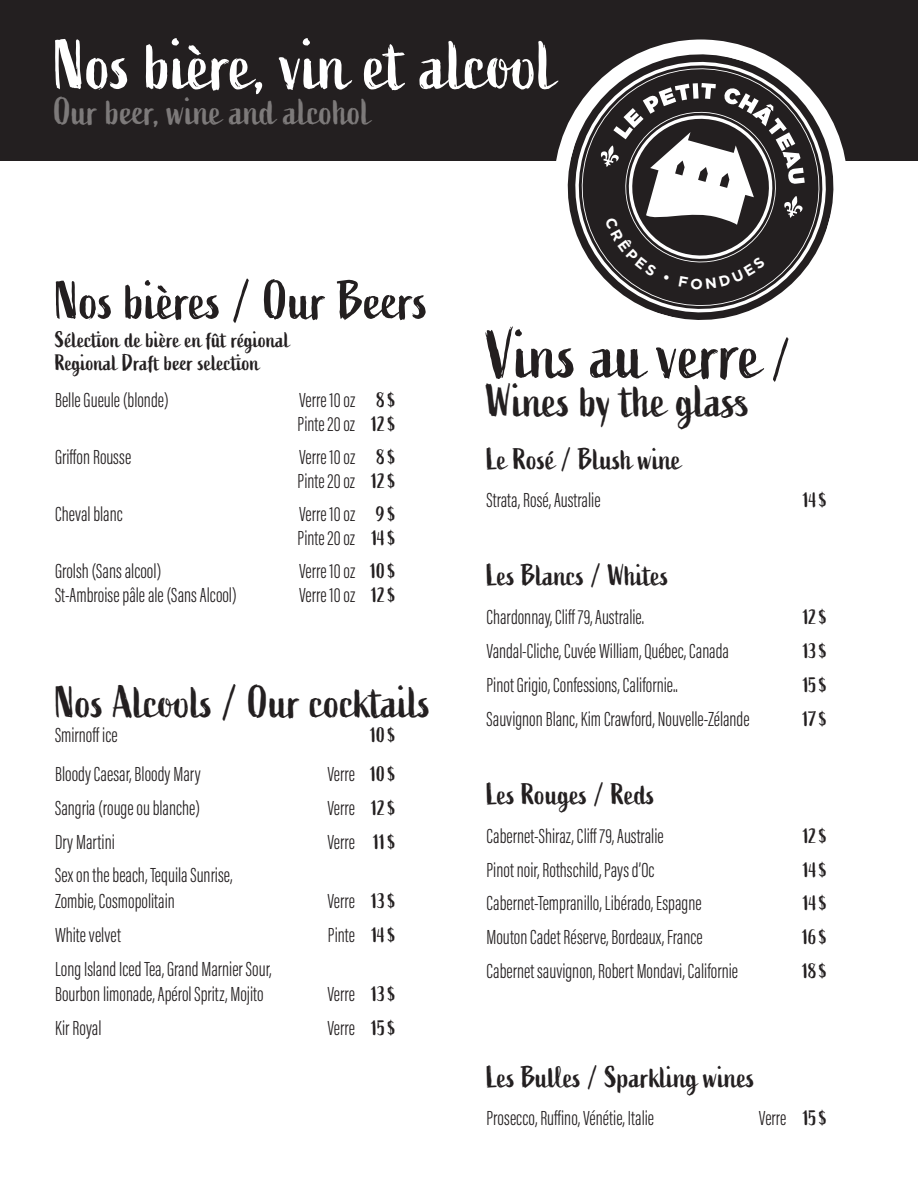
<style>
.page{position:relative;width:918px;height:1188px;background:#fff}
.page>*{position:absolute;margin:0;border:0;box-sizing:border-box;transform-origin:0 0}
.titre{font:70.8px "Active";letter-spacing:.005em;color:#fff}
.titre-2{font:67.5px "Active";color:#231f20}
.titre-3{font:54px "Active";color:#231f20}
.titre-4{font:46.5px "Active";color:#231f20}
.titre-5{font:45px "Active";color:#231f20}
.titre-6{font:37.95px "Active";color:#7d7a7a}
.titre-7{font:30px "Active";color:#231f20}
.titre-8{font:22.5px/22.5px "Active";color:#231f20}
.item{font:300 21px/24px "Acumin Pro Extra Cond";color:#231f20}
.item-2{font:21px "Active";color:#231f20}
.s1{font-family:"Active";font-weight:400}
.s2{font-size:54px}
</style>
<div class="page">
<div style="left:0;top:0;width:918px;height:160px;background:#231f20"></div>
<svg style="left:553px;top:40px;width:295px;height:121px"></svg>
<svg style="left:561px;top:48px;width:279px;height:272px;fill:#fff"></svg>
<svg style="left:569px;top:55px;width:264px;height:264px"></svg>
<svg style="left:599px;top:83px;width:206px;height:206px"></svg>
<p class="titre" style="left:54px;top:25px;width:503px">Nos bière, vin et alcool</p>
<p class="titre-6" style="left:54px;top:90px;width:318px">Our beer, wine and alcohol</p>
<p class="titre-3" style="left:55px;top:270px;width:375px">Nos bières / Our Beers</p>
<p class="titre-8" style="left:55px;top:329px;width:236px">Sélection de bière en fût régional<br>Regional Draft beer selection</p>
<p class="item" style="left:55px;top:388px;width:115px">Belle Gueule (blonde)</p>
<p class="item" style="left:298px;top:388px;width:99px">Verre 10 oz <span class="s1">8 $<br></span>Pinte 20 oz <span class="s1">12$</span></p>
<p class="item" style="left:55px;top:445px;width:78px">Griffon Rousse</p>
<p class="item" style="left:298px;top:445px;width:99px">Verre 10 oz <span class="s1">8 $<br></span>Pinte 20 oz <span class="s1">12$</span></p>
<p class="item" style="left:55px;top:502px;width:69px">Cheval blanc</p>
<p class="item" style="left:298px;top:502px;width:99px">Verre 10 oz <span class="s1">9 $<br></span>Pinte 20 oz <span class="s1">14$</span></p>
<p class="item" style="left:55px;top:559px;width:108px">Grolsh (Sans alcool)</p>
<p class="item" style="left:299px;top:559px;width:98px">Verre 10 oz <span class="s1">10 $</span></p>
<p class="item" style="left:55px;top:583px;width:183px">St-Ambroise pâle ale (Sans Alcool)</p>
<p class="item" style="left:299px;top:583px;width:98px">Verre 10 oz <span class="s1">12$</span></p>
<p class="titre-5" style="left:55px;top:676px;width:378px">Nos Alcools / Our cocktails</p>
<p class="item" style="left:55px;top:723px;width:64px">Smirnoff ice</p>
<p class="item-2" style="left:371px;top:723px;width:26px">10$</p>
<p class="item" style="left:55px;top:762px;width:147px">Bloody Caesar, Bloody Mary</p>
<p class="item" style="left:328px;top:762px;width:70px">Verre <span class="s1">10 $</span></p>
<p class="item" style="left:55px;top:796px;width:146px">Sangria (rouge ou blanche)</p>
<p class="item" style="left:328px;top:796px;width:70px">Verre <span class="s1">12$</span></p>
<p class="item" style="left:55px;top:830px;width:61px">Dry Martini</p>
<p class="item" style="left:328px;top:830px;width:70px">Verre <span class="s1">11$</span></p>
<p class="item" style="left:55px;top:863px;width:179px;line-height:25.2px">Sex on the beach, Tequila Sunrise,<br>Zombie, Cosmopolitain</p>
<p class="item" style="left:328px;top:889px;width:70px">Verre <span class="s1">13$</span></p>
<p class="item" style="left:55px;top:923px;width:67px">White velvet</p>
<p class="item" style="left:328px;top:923px;width:69px">Pinte <span class="s1">14$</span></p>
<p class="item" style="left:55px;top:956px;width:218px;line-height:25.2px">Long Island Iced Tea, Grand Marnier Sour,<br>Bourbon limonade, Apérol Spritz, Mojito</p>
<p class="item" style="left:328px;top:982px;width:70px">Verre <span class="s1">13$</span></p>
<p class="item" style="left:55px;top:1016px;width:48px">Kir Royal</p>
<p class="item" style="left:328px;top:1016px;width:70px">Verre <span class="s1">15$</span></p>
<p class="titre-2" style="left:487px;top:316px;width:307px">Vins au verre <span class="s2">/</span></p>
<p class="titre-4" style="left:487px;top:374px;width:267px">Wines by the glass</p>
<p class="titre-7" style="left:487px;top:442px;width:196px">Le Rosé / Blush wine</p>
<p class="item" style="left:487px;top:488px;width:116px">Strata, Rosé, Australie</p>
<p class="item-2" style="left:803px;top:488px;width:25px">14$</p>
<p class="titre-7" style="left:487px;top:558px;width:184px">Les Blancs / Whites</p>
<p class="item" style="left:487px;top:605px;width:159px">Chardonnay, Cliff 79, Australie.</p>
<p class="item-2" style="left:803px;top:605px;width:25px">12$</p>
<p class="item" style="left:487px;top:639px;width:244px">Vandal-Cliche, Cuvée William, Québec, Canada</p>
<p class="item-2" style="left:803px;top:639px;width:25px">13$</p>
<p class="item" style="left:487px;top:673px;width:193px">Pinot Grigio, Confessions, Californie..</p>
<p class="item-2" style="left:803px;top:673px;width:26px">15$</p>
<p class="item" style="left:487px;top:707px;width:265px">Sauvignon Blanc, Kim Crawford, Nouvelle-Zélande</p>
<p class="item-2" style="left:803px;top:707px;width:26px">17$</p>
<p class="titre-7" style="left:487px;top:777px;width:170px">Les Rouges / Reds</p>
<p class="item" style="left:487px;top:824px;width:179px">Cabernet-Shiraz, Cliff 79, Australie</p>
<p class="item-2" style="left:803px;top:824px;width:25px">12$</p>
<p class="item" style="left:487px;top:858px;width:170px">Pinot noir, Rothschild, Pays d’Oc</p>
<p class="item-2" style="left:803px;top:858px;width:25px">14$</p>
<p class="item" style="left:487px;top:891px;width:217px">Cabernet-Tempranillo, Libérado, Espagne</p>
<p class="item-2" style="left:803px;top:892px;width:25px">14$</p>
<p class="item" style="left:487px;top:925px;width:218px">Mouton Cadet Réserve, Bordeaux, France</p>
<p class="item-2" style="left:803px;top:926px;width:26px">16$</p>
<p class="item" style="left:487px;top:959px;width:253px">Cabernet sauvignon, Robert Mondavi, Californie</p>
<p class="item-2" style="left:803px;top:959px;width:26px">18$</p>
<p class="titre-7" style="left:487px;top:1060px;width:270px">Les Bulles / Sparkling wines</p>
<p class="item" style="left:487px;top:1106px;width:169px">Prosecco, Ruffino, Vénétie, Italie</p>
<p class="item" style="left:759px;top:1106px;width:70px">Verre <span class="s1">15$</span></p>
</div>
